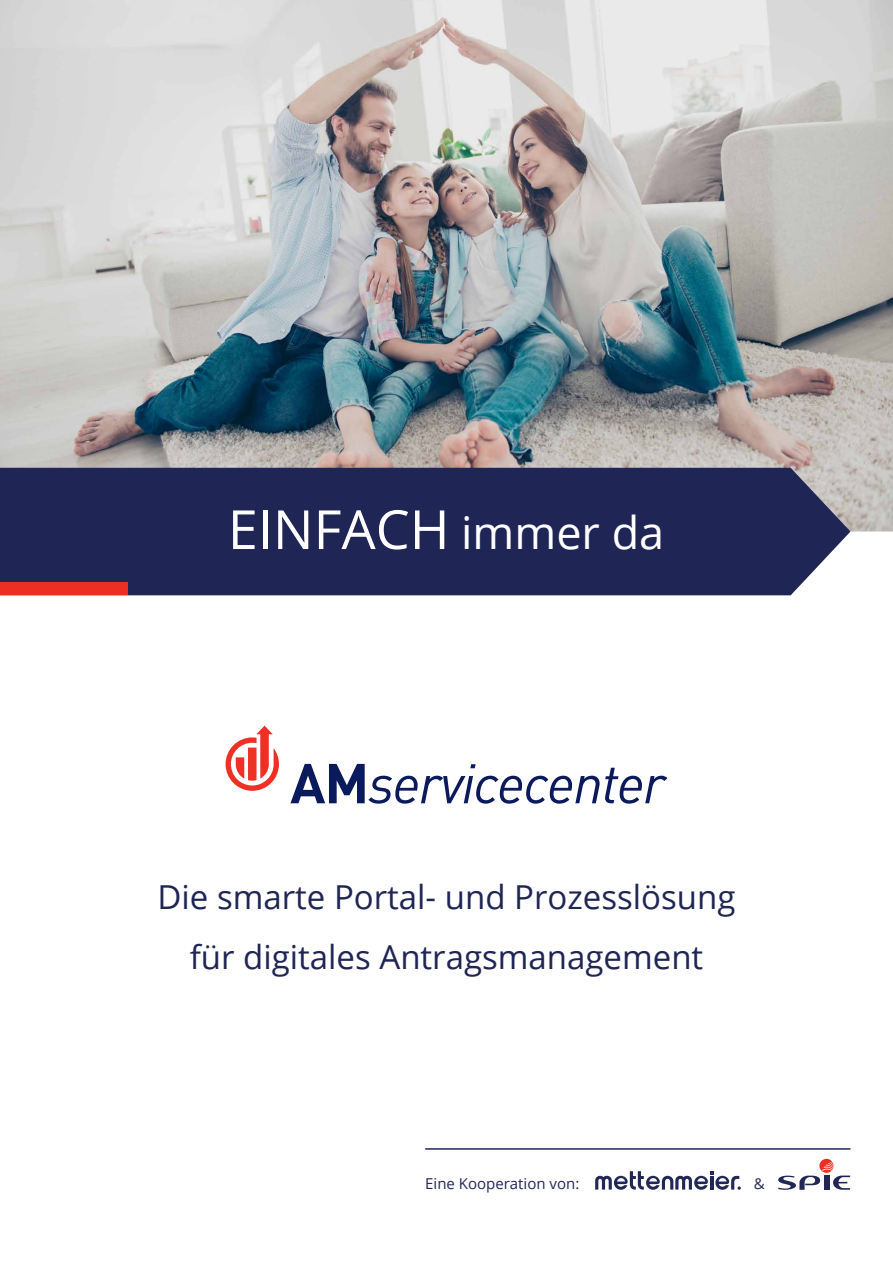
<style>
.page{position:relative;width:893px;height:1263px;background:#fff}
.page>*{position:absolute;margin:0;border:0;box-sizing:border-box;transform-origin:0 0}
.t1{font:54px "Open Sans";color:#fff}
.t2{font:33px/60px "Open Sans";color:#1f2554;text-align:center}
.t3{font:15px "Open Sans";color:#212857}
.s1{font-size:45px}
</style>
<div class="page">
<img style="left:0;top:0;width:893px;height:531px">
<div style="left:0;top:468px;width:850px;height:127px;background:#1f2554"></div>
<div style="left:0;top:583px;width:128px;height:12px;background:#eb3023"></div>
<hr style="left:425px;top:1148px;width:425px;height:2px;background:#212857">
<svg style="left:595px;top:1171px;width:146px;height:19px"></svg>
<svg style="left:778px;top:1159px;width:72px;height:31px"></svg>
<svg style="left:226px;top:726px;width:53px;height:65px"></svg>
<svg style="left:290px;top:764px;width:377px;height:40px"></svg>
<h1 class="t1" style="left:228px;top:492px;width:438px">EINFACH <span class="s1">immer da</span></h1>
<p class="t2" style="left:157px;top:866px;width:579px">Die smarte Portal- und Prozesslösung für digitales Antragsmanagement</p>
<p class="t3" style="left:425px;top:1174px;width:156px">Eine Kooperation von:</p>
<p class="t3" style="left:754px;top:1173px;width:12px">&amp;</p>
</div>
